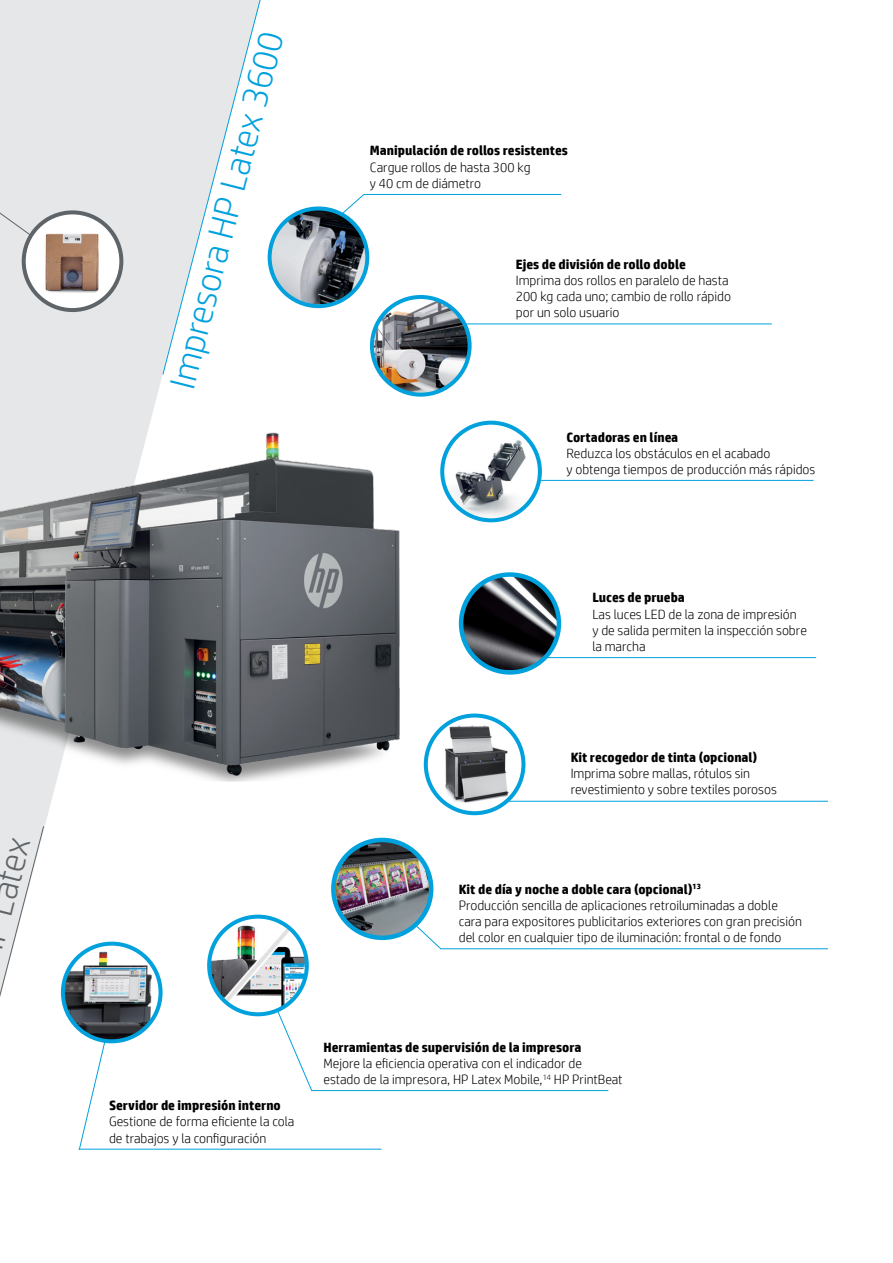
<style>
.page{position:relative;width:893px;height:1263px;background:#fff}
.page>*{position:absolute;margin:0;border:0;box-sizing:border-box;transform-origin:0 0}
.t1{font:300 36px "HP Simplified";color:#00a1dd}
.t2{font:300 36px "HP Simplified";color:#5e6468}
.t3{font:300 13.5px/16.2px "HP Simplified";color:#000}
.t4{font:700 13.5px "HP Simplified";color:#000}
.s1{font-weight:700}
</style>
<div class="page">
<img style="left:462px;top:575px;width:97px;height:95px">
<div style="left:459px;top:572px;width:102px;height:103px;border:4px solid #00a1dd;border-radius:50%"></div>
<img style="left:333px;top:840px;width:96px;height:96px">
<div style="left:331px;top:838px;width:102px;height:102px;border:4px solid #00a1dd;border-radius:50%"></div>
<hr style="left:507px;top:801px;width:321px;height:1px;background:#00a1dd">
<hr style="left:312px;top:1090px;width:296px;height:1px;background:#00a1dd">
<hr style="left:462px;top:324px;width:310px;height:1px;background:#00a1dd">
<hr style="left:539px;top:480px;width:274px;height:1px;background:#00a1dd">
<hr style="left:364px;top:194px;width:197px;height:1px;background:#00a1dd">
<hr style="left:440px;top:948px;width:388px;height:1px;background:#00a1dd">
<hr style="left:79px;top:1149px;width:302px;height:1px;background:#00a1dd">
<hr style="left:542px;top:657px;width:274px;height:1px;background:#00a1dd">
<svg style="left:414px;top:923px;width:27px;height:26px"></svg>
<svg style="left:277px;top:1012px;width:35px;height:79px"></svg>
<svg style="left:345px;top:194px;width:19px;height:16px"></svg>
<svg style="left:0;top:0;width:260px;height:995px;fill:#e6e7e8"></svg>
<div style="left:0;top:166px;width:31px;height:70px;background:#e6e7e8"></div>
<svg style="left:0;top:825px;width:45px;height:172px"></svg>
<svg style="left:162px;top:0;width:109px;height:375px"></svg>
<svg style="left:79px;top:1041px;width:27px;height:109px"></svg>
<img style="left:0;top:402px;width:400px;height:379px">
<img style="left:63px;top:944px;width:96px;height:97px">
<div style="left:61px;top:942px;width:102px;height:101px;border:4px solid #00a1dd;border-radius:50%"></div>
<img style="left:211px;top:917px;width:96px;height:95px">
<div style="left:207px;top:915px;width:102px;height:101px;border:4px solid #00a1dd;border-radius:50%"></div>
<img style="left:372px;top:298px;width:98px;height:94px">
<div style="left:370px;top:295px;width:102px;height:102px;border:4px solid #00a1dd;border-radius:50%"></div>
<img style="left:442px;top:426px;width:98px;height:94px">
<div style="left:440px;top:421px;width:102px;height:101px;border:4px solid #00a1dd;border-radius:50%"></div>
<img style="left:271px;top:210px;width:96px;height:94px">
<div style="left:268px;top:206px;width:101px;height:102px;border:4px solid #00a1dd;border-radius:50%"></div>
<img style="left:426px;top:719px;width:97px;height:86px">
<div style="left:424px;top:713px;width:101px;height:102px;border:4px solid #00a1dd;border-radius:50%"></div>
<img style="left:24px;top:212px;width:97px;height:98px;border-radius:49px">
<div style="left:22px;top:210px;width:101px;height:102px;border:4px solid #5e6468;border-radius:50%"></div>
<h1 class="t2" style="left:-21px;top:910px;width:81px;rotate:-76deg">Latex</h1>
<h1 class="t1" style="left:163px;top:383px;width:368px;rotate:-76deg">Impresora HP Latex 3600</h1>
<p class="t4" style="left:370px;top:143px;width:199px">Manipulación de rollos resistentes</p>
<p class="t3" style="left:370px;top:159px;width:162px">Cargue rollos de hasta 300 kg y 40 cm de diámetro</p>
<p class="t4" style="left:516px;top:256px;width:172px">Ejes de división de rollo doble</p>
<p class="t3" style="left:516px;top:272px;width:217px">Imprima dos rollos en paralelo de hasta<br>200 kg cada uno; cambio de rollo rápido por un solo usuario</p>
<p class="t4" style="left:566px;top:429px;width:113px">Cortadoras en línea</p>
<p class="t3" style="left:566px;top:445px;width:250px">Reduzca los obstáculos en el acabado<br>y obtenga tiempos de producción más rápidos</p>
<p class="t4" style="left:592px;top:590px;width:94px">Luces de prueba</p>
<p class="t3" style="left:592px;top:606px;width:216px">Las luces LED de la zona de impresión<br>y de salida permiten la inspección sobre la marcha</p>
<p class="t4" style="left:571px;top:749px;width:188px">Kit recogedor de tinta (opcional)</p>
<p class="t3" style="left:571px;top:765px;width:208px">Imprima sobre mallas, rótulos sin revestimiento y sobre textiles porosos</p>
<p class="t3" style="left:459px;top:880px;width:345px"><span class="s1">Kit de día y noche a doble cara (opcional)</span><sup>13<br></sup>Producción sencilla de aplicaciones retroiluminadas a doble cara para expositores publicitarios exteriores con gran precisión del color en cualquier tipo de iluminación: frontal o de fondo</p>
<p class="t4" style="left:109px;top:1097px;width:173px">Servidor de impresión interno</p>
<p class="t3" style="left:109px;top:1113px;width:187px">Gestione de forma eficiente la cola de trabajos y la configuración</p>
<p class="t4" style="left:323px;top:1039px;width:259px">Herramientas de supervisión de la impresora</p>
<p class="t3" style="left:323px;top:1055px;width:301px">Mejore la eficiencia operativa con el indicador de<br>estado de la impresora, HP Latex Mobile,<sup>14</sup> HP PrintBeat</p>
</div>
